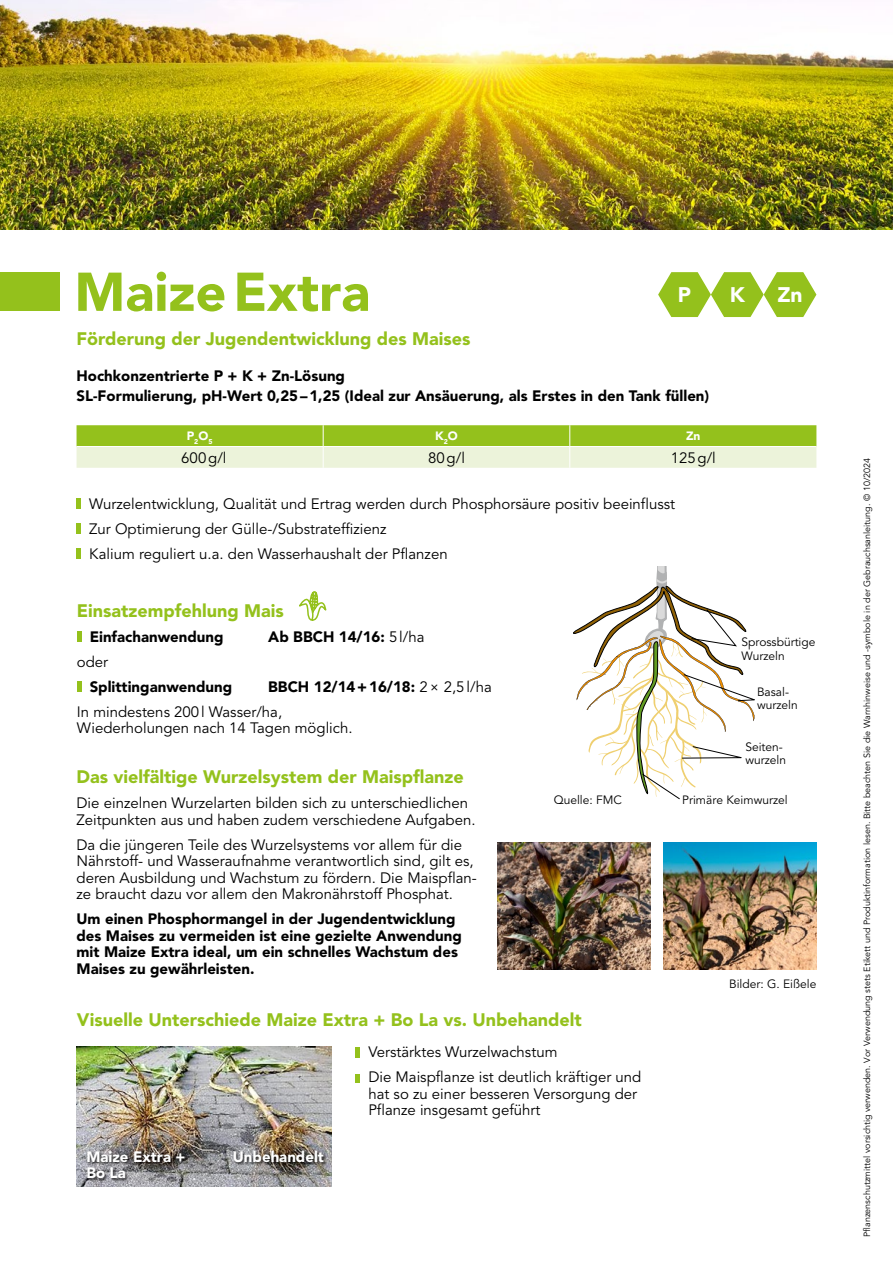
<style>
.page{position:relative;width:893px;height:1263px;background:#fff}
.page>*{position:absolute;margin:0;border:0;box-sizing:border-box;transform-origin:0 0}
.t1{font:900 54px "Avenir LT Pro";color:#94c11c}
.t2{font:900 21px "Avenir LT Pro";color:#fff}
.t3{font:900 18px "Avenir LT Pro";color:#94c11c}
.t4{font:15px/16.5px "Avenir LT Pro";color:#000}
.t5{font:900 15px/16.5px "Avenir LT Pro";color:#000}
.t6{font:900 15px/16.5px "Avenir LT Pro";color:#fff}
.t7{font:12px/13.5px "Avenir LT Pro";color:#000}
.t8{font:900 12px "Avenir LT Pro";color:#fff}
.t9{font:9px "Avenir LT Pro";color:#000}
.s1{font-weight:400}
.s2{font-weight:900}
</style>
<div class="page">
<img style="left:0;top:0;width:893px;height:230px">
<svg style="left:77px;top:425px;width:739px;height:43px;background:#c2db7f"></svg>
<div style="left:0;top:272px;width:60px;height:38px;background:#94c11c"></div>
<hr style="left:77px;top:498px;width:4px;height:11px;background:#94c11c">
<hr style="left:77px;top:523px;width:4px;height:11px;background:#94c11c">
<hr style="left:77px;top:548px;width:4px;height:11px;background:#94c11c">
<svg style="left:573px;top:567px;width:182px;height:233px"></svg>
<svg style="left:658px;top:272px;width:159px;height:45px"></svg>
<img style="left:497px;top:842px;width:154px;height:127px">
<img style="left:663px;top:842px;width:153px;height:127px">
<hr style="left:77px;top:631px;width:4px;height:11px;background:#94c11c">
<hr style="left:77px;top:681px;width:4px;height:11px;background:#94c11c">
<svg style="left:299px;top:591px;width:28px;height:30px"></svg>
<img style="left:77px;top:1046px;width:255px;height:140px">
<hr style="left:356px;top:1047px;width:4px;height:11px;background:#94c11c">
<svg style="left:356px;top:1074px;width:4px;height:9px"></svg>
<div style="left:87px;top:1150px;width:102px;height:32px;background:#000;opacity:.75"></div>
<div style="left:233px;top:1149px;width:94px;height:16px;background:#000;opacity:.75"></div>
<h1 class="t1" style="left:74px;top:259px;width:297px">MaizeExtra</h1>
<p class="t3" style="left:77px;top:328px;width:396px">Förderung der Jugendentwicklung des Maises</p>
<p class="t5" style="left:77px;top:366px;width:634px;line-height:19.5px">Hochkonzentrierte P + K + Zn-Lösung<br>SL-Formulierung, pH-Wert 0,25–1,25 (Ideal zur Ansäuerung, als Erstes in den Tank füllen)</p>
<p class="t8" style="left:187px;top:429px;width:27px">P<sub>2</sub>O<sub>5</sub></p>
<p class="t8" style="left:435px;top:429px;width:24px">K<sub>2</sub>O</p>
<p class="t8" style="left:686px;top:429px;width:16px">Zn</p>
<p class="t4" style="left:181px;top:450px;width:47px">600g/l</p>
<p class="t4" style="left:428px;top:450px;width:38px">80g/l</p>
<p class="t4" style="left:671px;top:450px;width:47px">125g/l</p>
<p class="t4" style="left:89px;top:491px;width:587px;line-height:25px">Wurzelentwicklung, Qualität und Ertrag werden durch Phosphorsäure positiv beeinflusst<br>Zur Optimierung der Gülle-/Substrateffizienz<br>Kalium reguliert u.a. den Wasserhaushalt der Pflanzen</p>
<h2 class="t2" style="left:678px;top:282px;width:15px">P</h2>
<h2 class="t2" style="left:730px;top:282px;width:17px">K</h2>
<h2 class="t2" style="left:777px;top:282px;width:27px">Zn</h2>
<p class="t3" style="left:77px;top:599px;width:209px">Einsatzempfehlung Mais</p>
<p class="t5" style="left:90px;top:628px;width:135px">Einfachanwendung</p>
<p class="t5" style="left:268px;top:628px;width:158px">Ab BBCH 14/16: <span class="s1">5l/ha</span></p>
<p class="t4" style="left:77px;top:653px;width:33px">oder</p>
<p class="t5" style="left:90px;top:678px;width:144px">Splittinganwendung</p>
<p class="t4" style="left:77px;top:674px;width:416px;line-height:25px;text-indent:191px"><span class="s2">BBCH 12/14+16/18:</span> 2× 2,5l/ha<br>In mindestens 200l Wasser/ha,</p>
<p class="t4" style="left:77px;top:720px;width:277px">Wiederholungen nach 14 Tagen möglich.</p>
<p class="t3" style="left:77px;top:766px;width:389px">Das vielfältige Wurzelsystem der Maispflanze</p>
<p class="t4" style="left:77px;top:795px;width:401px">Die einzelnen Wurzelarten bilden sich zu unterschiedlichen<br>Zeitpunkten aus und haben zudem verschiedene Aufgaben.</p>
<p class="t4" style="left:77px;top:837px;width:402px">Da die jüngeren Teile des Wurzelsystems vor allem für die Nährstoff- und Wasseraufnahme verantwortlich sind, gilt es, deren Ausbildung und Wachstum zu fördern. Die Maispflan&shy;ze braucht dazu vor allem den Makronährstoff Phosphat.</p>
<p class="t5" style="left:77px;top:911px;width:387px">Um einen Phosphormangel in der Jugendentwicklung des Maises zu vermeiden ist eine gezielte Anwendung mit Maize Extra ideal, um ein schnelles Wachstum des Maises zu gewährleisten.</p>
<p class="t7" style="left:554px;top:794px;width:70px">Quelle: FMC</p>
<p class="t3" style="left:77px;top:1008px;width:506px">Visuelle Unterschiede Maize Extra + Bo La vs. Unbehandelt</p>
<p class="t4" style="left:368px;top:1040px;width:275px;line-height:25px">Verstärktes Wurzelwachstum<br>Die Maispflanze ist deutlich kräftiger und</p>
<p class="t4" style="left:368px;top:1086px;width:270px">hat so zu einer besseren Versorgung der<br>Pflanze insgesamt geführt</p>
<p class="t6" style="left:86px;top:1148px;width:101px">Maize Extra +<br>Bo La</p>
<p class="t6" style="left:233px;top:1148px;width:93px">Unbehandelt</p>
<p class="t7" style="left:741px;top:635px;width:76px">Sprossbürtige<br>Wurzeln</p>
<p class="t7" style="left:757px;top:685px;width:42px">Basal&shy;wurzeln</p>
<p class="t7" style="left:745px;top:740px;width:42px">Seiten&shy;wurzeln</p>
<p class="t7" style="left:682px;top:794px;width:107px">Primäre Keimwurzel</p>
<p class="t7" style="left:729px;top:977px;width:89px">Bilder: G. Eißele</p>
<p class="t9" style="left:861px;top:1237px;width:780px;rotate:-90deg">Pflanzenschutzmittel vorsichtig verwenden. Vor Verwendung stets Etikett und Produktinformation lesen. Bitte beachten Sie die Warnhinweise und -symbole in der Gebrauchsanleitung. © 10/2024</p>
</div>
